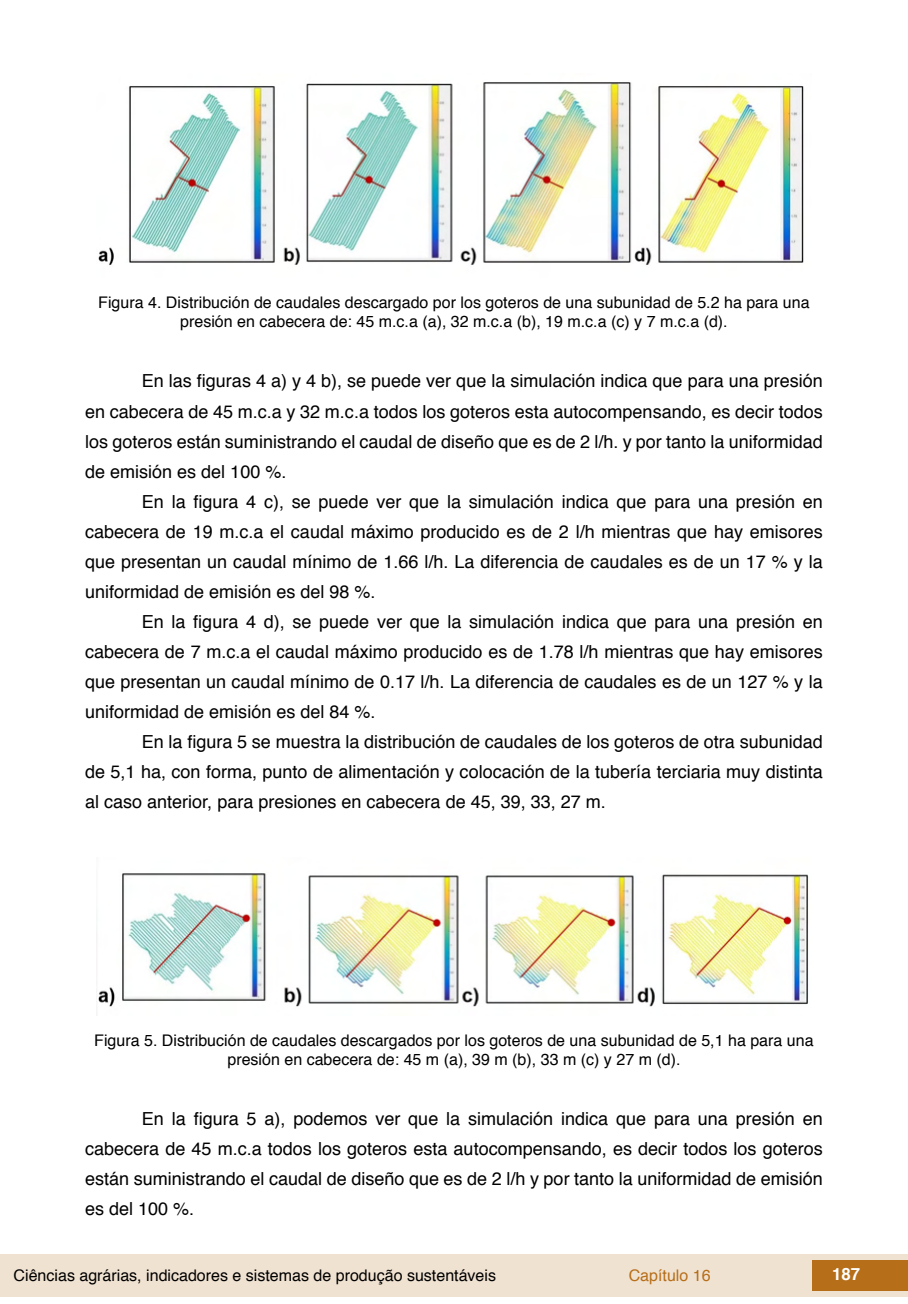
<style>
.page{position:relative;width:908px;height:1304px;background:#fff}
.page>*{position:absolute;margin:0;border:0;box-sizing:border-box;transform-origin:0 0}
.txt{font:18px/30px "Helvetica";color:#000;text-align:justify}
.t1{font:700 16.8px "Helvetica";color:#fff}
.imagens_graf_tab{font:16px/19.2px "Helvetica";color:#000;text-align:center}
.t2{font:16px "Helvetica";color:#b66e19}
</style>
<div class="page">
<div style="left:0;top:1254px;width:906px;height:43px;background:#f0e2d1"></div>
<div style="left:812px;top:1261px;width:95px;height:30px;background:#b66e19"></div>
<img style="left:98px;top:82px;width:706px;height:184px">
<img style="left:96px;top:873px;width:713px;height:142px">
<p class="imagens_graf_tab" style="left:98px;top:294px;width:712px">Figura 4. Distribución de caudales descargado por los goteros de una subunidad de 5.2 ha para una presión en cabecera de: 45 m.c.a (a), 32 m.c.a (b), 19 m.c.a (c) y 7 m.c.a (d).</p>
<p class="txt" style="left:85px;top:367px;width:739px;text-indent:57px">En las figuras 4 a) y 4 b), se puede ver que la simulación indica que para una presión en cabecera de 45 m.c.a y 32 m.c.a todos los goteros esta autocompensando, es decir todos los goteros están suministrando el caudal de diseño que es de 2 l/h. y por tanto la uniformidad de emisión es del 100 %.</p>
<p class="txt" style="left:85px;top:487px;width:738px;text-indent:57px">En la figura 4 c), se puede ver que la simulación indica que para una presión en cabecera de 19 m.c.a el caudal máximo producido es de 2 l/h mientras que hay emisores que presentan un caudal mínimo de 1.66 l/h. La diferencia de caudales es de un 17 % y la uniformidad de emisión es del 98 %.</p>
<p class="txt" style="left:85px;top:607px;width:739px;text-indent:57px">En la figura 4 d), se puede ver que la simulación indica que para una presión en cabecera de 7 m.c.a el caudal máximo producido es de 1.78 l/h mientras que hay emisores que presentan un caudal mínimo de 0.17 l/h. La diferencia de caudales es de un 127 % y la uniformidad de emisión es del 84 %.</p>
<p class="txt" style="left:85px;top:727px;width:738px;text-indent:57px">En la figura 5 se muestra la distribución de caudales de los goteros de otra subunidad de 5,1 ha, con forma, punto de alimentación y colocación de la tubería terciaria muy distinta al caso anterior, para presiones en cabecera de 45, 39, 33, 27 m.</p>
<p class="imagens_graf_tab" style="left:94px;top:1031px;width:720px">Figura 5. Distribución de caudales descargados por los goteros de una subunidad de 5,1 ha para una presión en cabecera de: 45 m (a), 39 m (b), 33 m (c) y 27 m (d).</p>
<p class="txt" style="left:85px;top:1104px;width:739px;text-indent:57px">En la figura 5 a), podemos ver que la simulación indica que para una presión en cabecera de 45 m.c.a todos los goteros esta autocompensando, es decir todos los goteros están suministrando el caudal de diseño que es de 2 l/h y por tanto la uniformidad de emisión es del 100 %.</p>
<p class="imagens_graf_tab" style="left:14px;top:1266px;width:483px">Ciências agrárias, indicadores e sistemas de produção sustentáveis</p>
<p class="t2" style="left:628px;top:1263px;width:83px">Capítulo 16</p>
<p class="t1" style="left:831px;top:1261px;width:30px">187</p>
</div>
